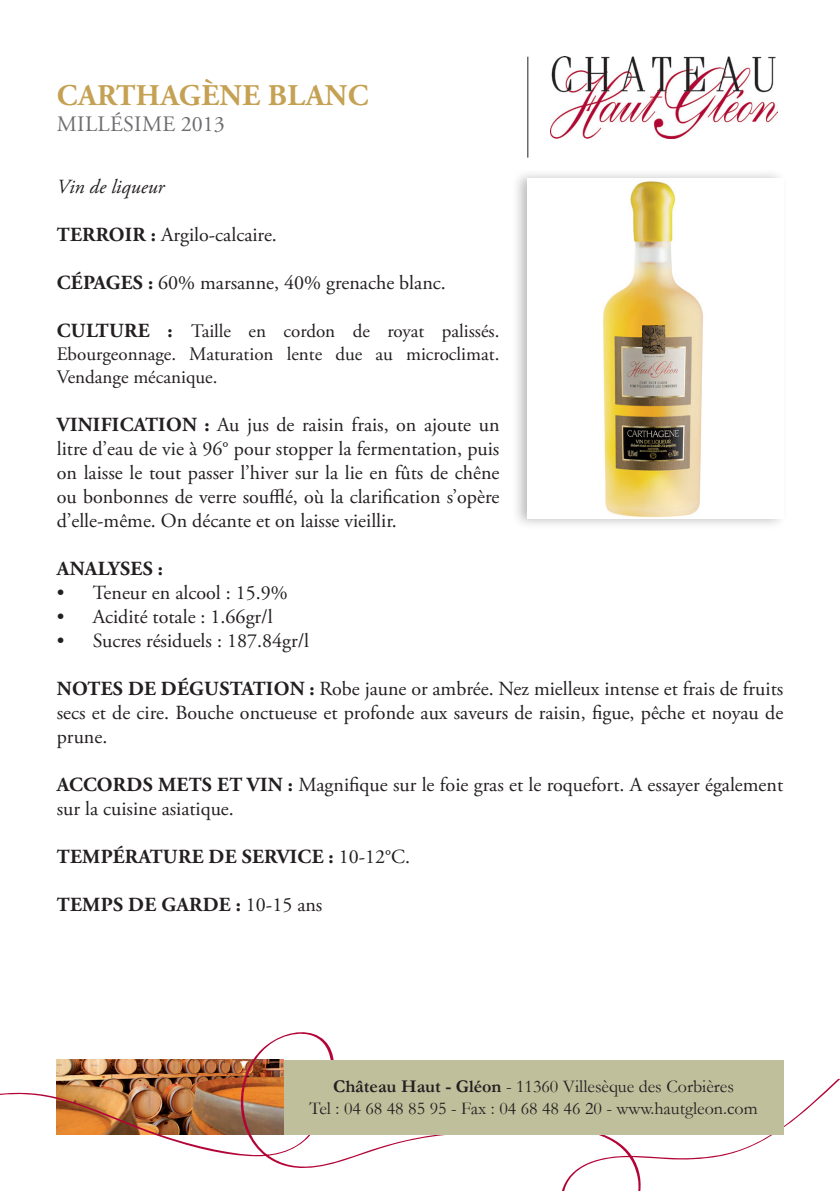
<style>
.page{position:relative;width:840px;height:1191px;background:#fff}
.page>*{position:absolute;margin:0;border:0;box-sizing:border-box;transform-origin:0 0}
.t1{font:700 30px "Adobe Garamond Pro";letter-spacing:.015em;color:#c5a153}
.t2{font:22px "Adobe Garamond Pro";letter-spacing:.015em;color:#6c6d70}
.t3{font:20px/24px "Adobe Garamond Pro";color:#231f20;text-align:justify}
.t4{font:700 20px "Adobe Garamond Pro";letter-spacing:.015em;color:#231f20}
.t5{font:italic 20px "Adobe Garamond Pro";color:#231f20}
.t6{font:19px/22.8px "Adobe Garamond Pro";color:#231f20;text-align:justify}
.t7{font:18px/21.6px "Garamond";color:#231f20;text-align:center}
.s1{font-weight:700}
.s2{font-weight:700;font-size:20px}
.s3{font-weight:400}
</style>
<div class="page">
<img style="left:550px;top:57px;width:227px;height:81px">
<div style="left:511px;top:168px;width:277px;height:362px;background:#231f20;opacity:.3"></div>
<img style="left:527px;top:179px;width:255px;height:340px">
<hr style="left:527px;top:57px;width:1px;height:101px;background:#231f20">
<svg style="left:0;top:1032px;width:839px;height:159px"></svg>
<div style="left:283px;top:1060px;width:499px;height:74px;background:#bfbf9c"></div>
<h1 class="t1" style="left:57px;top:78px;width:313px">CARTHAGÈNE BLANC</h1>
<p class="t2" style="left:57px;top:111px;width:169px">millésime 2013</p>
<p class="t5" style="left:57px;top:175px;width:109px">Vin de liqueur</p>
<p class="t3" style="left:57px;top:223px;width:221px"><span class="s1">TERROIR :</span> Argilo-calcaire.</p>
<p class="t3" style="left:57px;top:271px;width:390px"><span class="s1">CÉPAGES :</span> 60% marsanne, 40% grenache blanc.</p>
<p class="t6" style="left:57px;top:320px;width:444px"><span class="s2">CULTURE :</span> Taille en cordon de royat palissés.<br>Ebourgeonnage. Maturation lente due au microclimat.<br>Vendange mécanique.</p>
<p class="t3" style="left:57px;top:413px;width:444px"><span class="s1">VINIFICATION :</span> Au jus de raisin frais, on ajoute un litre d’eau de vie à 96° pour stopper la fermentation, puis on laisse le tout passer l’hiver sur la lie en fûts de chêne ou bonbonnes de verre soufflé, où la clarification s’opère d’elle-même. On décante et on laisse vieillir.</p>
<p class="t4" style="left:57px;top:557px;width:107px">ANALYSES :</p>
<p class="t3" style="left:57px;top:581px;width:232px">• Teneur en alcool : 15.9%</p>
<p class="t3" style="left:57px;top:605px;width:217px">• Acidité totale : 1.66gr/l</p>
<p class="t3" style="left:57px;top:629px;width:254px">• Sucres résiduels : 187.84gr/l</p>
<p class="t3" style="left:57px;top:677px;width:727px"><span class="s1">NOTES DE DÉGUSTATION :</span> Robe jaune or ambrée. Nez mielleux intense et frais de fruits secs et de cire. Bouche onctueuse et profonde aux saveurs de raisin, figue, pêche et noyau de prune.</p>
<p class="t3" style="left:57px;top:773px;width:727px"><span class="s1">ACCORDS METS ET VIN :</span> Magnifique sur le foie gras et le roquefort. A essayer également sur la cuisine asiatique.</p>
<p class="t4" style="left:57px;top:845px;width:354px">TEMPÉRATURE DE SERVICE : <span class="s3">10-12°C.</span></p>
<p class="t4" style="left:57px;top:893px;width:267px">TEMPS DE GARDE : <span class="s3">10-15 ans</span></p>
<p class="t7" style="left:309px;top:1075px;width:449px"><span class="s1">Château Haut - Gléon</span> - 11360 Villesèque des Corbières<br>Tel : 04 68 48 85 95 - Fax : 04 68 48 46 20 - www.hautgleon.com</p>
</div>
